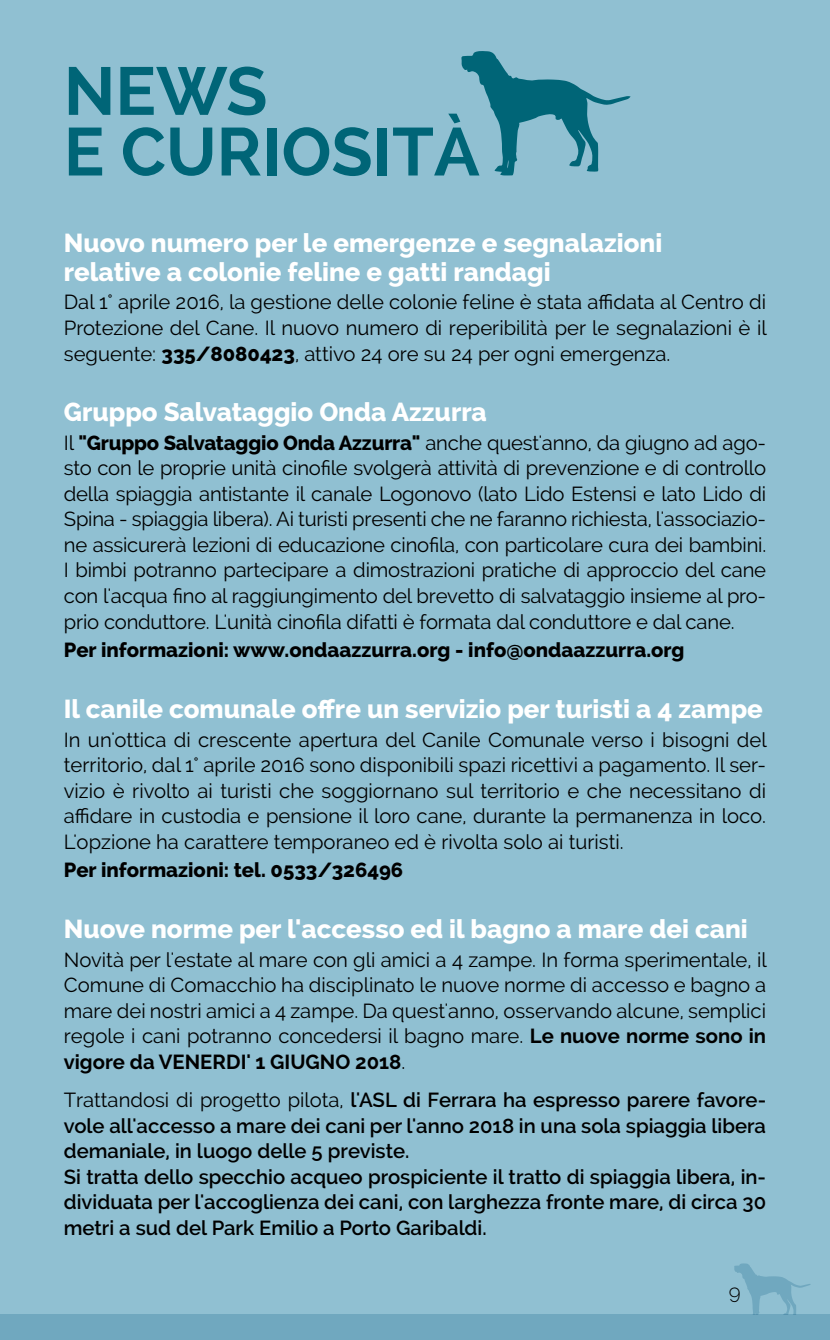
<style>
.page{position:relative;width:830px;height:1340px;background:#fff}
.page>*{position:absolute;margin:0;border:0;box-sizing:border-box;transform-origin:0 0}
.t1{font:700 67.5px/60.5px "Raleway";color:#006577}
.t2{font:800 25.88px/28.8px "Raleway";color:#fff}
.t3{font:20.25px/25.4px "Raleway";color:#000;text-align:justify}
.t4{font:600 20.25px/25.4px "Raleway";color:#000}
.t5{font:800 20.25px "Raleway";color:#000}
.t6{font:300 20.25px "Raleway";color:#000}
.s1{font-weight:800}
.s2{font-weight:700}
.s3{font-weight:400}
</style>
<div class="page">
<div style="left:0;top:0;width:829px;height:1339px;background:#90c0d2"></div>
<div style="left:0;top:1314px;width:829px;height:25px;background:#70a8bf"></div>
<svg style="left:734px;top:1263px;width:76px;height:51px"></svg>
<svg style="left:461px;top:51px;width:169px;height:124px"></svg>
<h1 class="t1" style="left:64px;top:61px;width:417px">NEWS<br>E CURIOSITÀ</h1>
<p class="t2" style="left:64px;top:229px;width:599px">Nuovo numero per le emergenze e segnalazioni relative a colonie feline e gatti randagi</p>
<p class="t3" style="left:64px;top:289px;width:704px">Dal 1° aprile 2016, la gestione delle colonie feline è stata affidata al Centro di Protezione del Cane. Il nuovo numero di reperibilità per le segnalazioni è il seguente: <span class="s1">335/8080423</span>, attivo 24 ore su 24 per ogni emergenza.</p>
<p class="t2" style="left:64px;top:398px;width:424px">Gruppo Salvataggio Onda Azzurra</p>
<p class="t3" style="left:64px;top:430px;width:703px">Il <span class="s1">"Gruppo Salvataggio Onda Azzurra"</span> anche quest'anno, da giugno ad ago&shy;sto con le proprie unità cinofile svolgerà attività di prevenzione e di controllo della spiaggia antistante il canale Logonovo (lato Lido Estensi e lato Lido di Spina - spiaggia libera). Ai turisti presenti che ne faranno richiesta, l'associazio&shy;ne assicurerà lezioni di educazione cinofila, con particolare cura dei bambini.<br>I bimbi potranno partecipare a dimostrazioni pratiche di approccio del cane con l'acqua fino al raggiungimento del brevetto di salvataggio insieme al pro&shy;prio conduttore. L'unità cinofila difatti è formata dal conduttore e dal cane.</p>
<p class="t5" style="left:64px;top:638px;width:622px">Per informazioni: www.ondaazzurra.org - info@ondaazzurra.org</p>
<p class="t2" style="left:64px;top:694px;width:700px">Il canile comunale offre un servizio per turisti a 4 zampe</p>
<p class="t3" style="left:64px;top:726px;width:704px">In un'ottica di crescente apertura del Canile Comunale verso i bisogni del territorio, dal 1° aprile 2016 sono disponibili spazi ricettivi a pagamento. Il ser&shy;vizio è rivolto ai turisti che soggiornano sul territorio e che necessitano di affidare in custodia e pensione il loro cane, durante la permanenza in loco.<br>L'opzione ha carattere temporaneo ed è rivolta solo ai turisti.</p>
<p class="t5" style="left:64px;top:858px;width:341px">Per informazioni: tel. 0533/326496</p>
<p class="t2" style="left:64px;top:914px;width:685px">Nuove norme per l'accesso ed il bagno a mare dei cani</p>
<p class="t3" style="left:64px;top:946px;width:704px">Novità per l'estate al mare con gli amici a 4 zampe. In forma sperimentale, il Comune di Comacchio ha disciplinato le nuove norme di accesso e bagno a mare dei nostri amici a 4 zampe. Da quest'anno, osservando alcune, semplici regole i cani potranno concedersi il bagno mare. <span class="s2">Le nuove norme sono in vigore da VENERDI' 1 GIUGNO 2018</span>.</p>
<p class="t4" style="left:64px;top:1087px;width:703px"><span class="s3">Trattandosi di progetto pilota,</span> l'ASL di Ferrara ha espresso parere favore&shy;vole all'accesso a mare dei cani per l'anno 2018 in una sola spiaggia libera demaniale, in luogo delle 5 previste.<br>Si tratta dello specchio acqueo prospiciente il tratto di spiaggia libera, in&shy;dividuata per l'accoglienza dei cani, con larghezza fronte mare, di circa 30 metri a sud del Park Emilio a Porto Garibaldi.</p>
<p class="t6" style="left:728px;top:1279px;width:13px">9</p>
</div>
